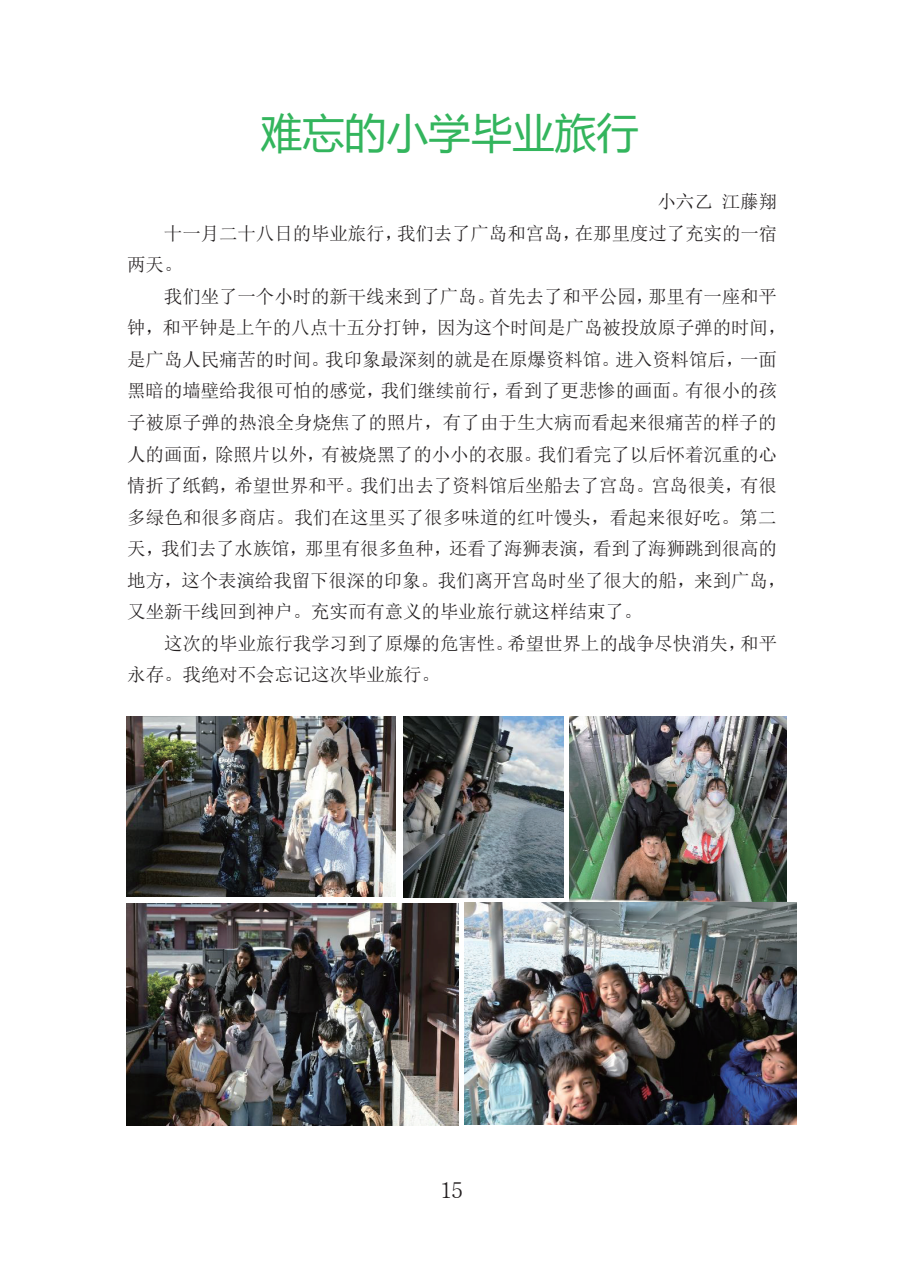
<style>
.page{position:relative;width:903px;height:1275px;background:#fff}
.page>*{position:absolute;margin:0;border:0;box-sizing:border-box;transform-origin:0 0}
.t1{font:42px "Microsoft Ya Hei";color:#33b55d}
.t2{font:22.4px "Rg PH Mincho Lt 83 pv RKSJ H";color:#231f20}
.t3{font:18.55px "Sim Sun";color:#231f20}
</style>
<div class="page">
<img style="left:464px;top:903px;width:333px;height:222px">
<img style="left:403px;top:716px;width:161px;height:182px">
<img style="left:569px;top:716px;width:217px;height:185px">
<img style="left:126px;top:903px;width:333px;height:222px">
<img style="left:126px;top:716px;width:270px;height:180px">
<p class="t1" style="left:261px;top:104px;width:379px">难忘的小学毕业旅行</p>
<p class="t3" style="left:657px;top:192px;width:121px">小六乙江藤翔</p>
<p class="t3" style="left:164px;top:224px;width:615px">十一月二十八日的毕业旅行，我们去了广岛和宫岛，在那里度过了充实的一宿</p>
<p class="t3" style="left:127px;top:255px;width:57px">两天。</p>
<p class="t3" style="left:164px;top:287px;width:615px">我们坐了一个小时的新干线来到了广岛。首先去了和平公园，那里有一座和平</p>
<p class="t3" style="left:127px;top:318px;width:661px">钟，和平钟是上午的八点十五分打钟，因为这个时间是广岛被投放原子弹的时间，</p>
<p class="t3" style="left:127px;top:350px;width:651px">是广岛人民痛苦的时间。我印象最深刻的就是在原爆资料馆。进入资料馆后，一面</p>
<p class="t3" style="left:127px;top:382px;width:651px">黑暗的墙壁给我很可怕的感觉，我们继续前行，看到了更悲惨的画面。有很小的孩</p>
<p class="t3" style="left:127px;top:413px;width:651px">子被原子弹的热浪全身烧焦了的照片，有了由于生大病而看起来很痛苦的样子的</p>
<p class="t3" style="left:127px;top:445px;width:651px">人的画面，除照片以外，有被烧黑了的小小的衣服。我们看完了以后怀着沉重的心</p>
<p class="t3" style="left:127px;top:476px;width:651px">情折了纸鹤，希望世界和平。我们出去了资料馆后坐船去了宫岛。宫岛很美，有很</p>
<p class="t3" style="left:127px;top:508px;width:651px">多绿色和很多商店。我们在这里买了很多味道的红叶馒头，看起来很好吃。第二</p>
<p class="t3" style="left:127px;top:539px;width:651px">天，我们去了水族馆，那里有很多鱼种，还看了海狮表演，看到了海狮跳到很高的</p>
<p class="t3" style="left:127px;top:571px;width:661px">地方，这个表演给我留下很深的印象。我们离开宫岛时坐了很大的船，来到广岛，</p>
<p class="t3" style="left:127px;top:602px;width:517px">又坐新干线回到神户。充实而有意义的毕业旅行就这样结束了。</p>
<p class="t3" style="left:164px;top:634px;width:615px">这次的毕业旅行我学习到了原爆的危害性。希望世界上的战争尽快消失，和平</p>
<p class="t3" style="left:127px;top:665px;width:314px">永存。我绝对不会忘记这次毕业旅行。</p>
<p class="t2" style="left:440px;top:1178px;width:24px">15</p>
</div>
